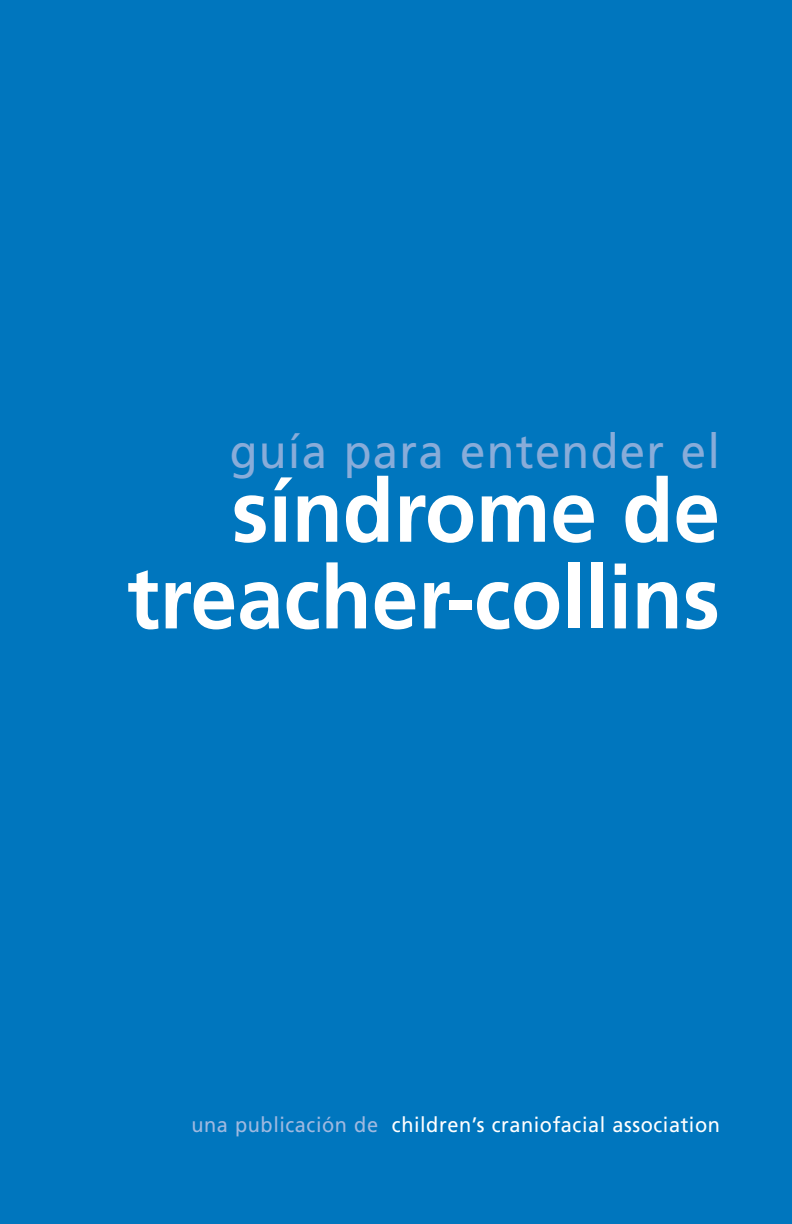
<style>
.page{position:relative;width:792px;height:1224px;background:#0076be}
.page>*{position:absolute;margin:0;border:0;box-sizing:border-box;transform-origin:0 0}
.t1{font:700 88px/86.6px "Frutiger";color:#fff;text-align:right;scale:.95 1}
.t2{font:48px "Frutiger";letter-spacing:.03em;color:#88acd9;scale:.95 1}
.t3{font:21px "Frutiger";letter-spacing:.03em;color:#fff;scale:.95 1}
.s1{color:#9fb9e0}
</style>
<div class="page">
<h2 class="t2" style="left:230px;top:432px;width:518px">guía para entender el</h2>
<h1 class="t1" style="left:127px;top:475px;width:626px">síndrome de treacher-collins</h1>
<p class="t3" style="left:191px;top:1116px;width:558px"><span class="s1">una publicación de</span> children’s craniofacial association</p>
</div>
